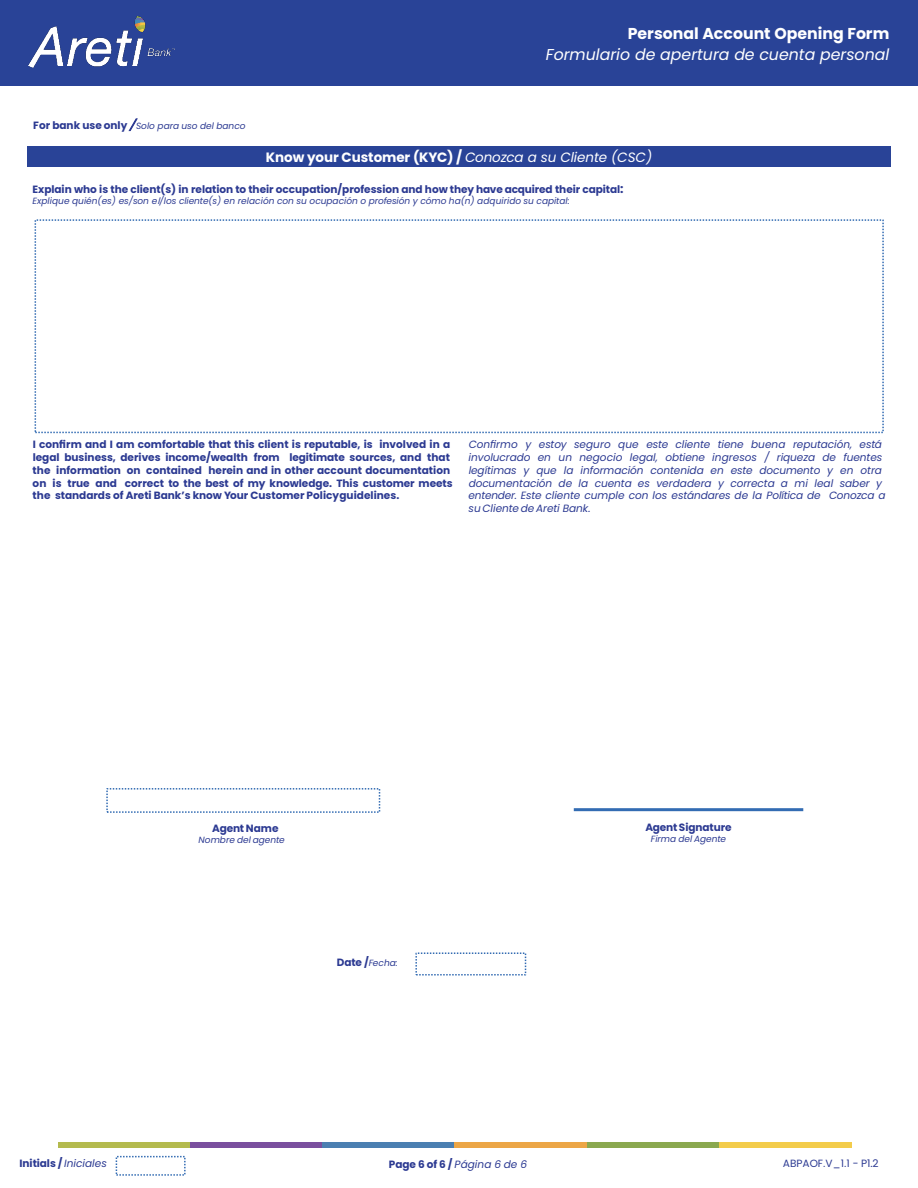
<style>
.page{position:relative;width:918px;height:1188px;background:#fff}
.page>*{position:absolute;margin:0;border:0;box-sizing:border-box;transform-origin:0 0}
.t1{font:italic 15.75px "Poppins";color:#fff}
.t2{font:700 15.75px "Poppins";color:#fff}
.t3{font:700 13.5px "Poppins";letter-spacing:-.005em;color:#fff}
.t4{font:700 10.5px/12.9px "Poppins";letter-spacing:-.005em;color:#2c3a92}
.t5{font:italic 10.5px/12.9px "Poppins";letter-spacing:-.005em;color:#2c3a92}
.t6{font:10.5px "Poppins";letter-spacing:-.005em;color:#2c3a92}
.t7{font:italic 9px "Poppins";color:#2c3a92}
.s1{font-weight:700;font-style:normal;font-size:10.5px}
.s2{font-size:10.5px}
.s3{font-weight:400;font-style:italic}
.s4{font-size:12px}
.s5{font-style:inherit}
.s6{font-weight:700;font-style:normal}
</style>
<div class="page">
<div style="left:27px;top:146px;width:864px;height:20px;background:#294397"></div>
<hr style="left:574px;top:808px;width:229px;height:3px;background:#336cb3">
<div style="left:0;top:0;width:918px;height:86px;background:#294397"></div>
<img style="left:29px;top:16px;width:146px;height:52px">
<div style="left:58px;top:1143px;width:132px;height:5px;background:#b4ba4e"></div>
<div style="left:190px;top:1143px;width:132px;height:5px;background:#7a4f9e"></div>
<div style="left:322px;top:1143px;width:133px;height:5px;background:#4b7fb1"></div>
<div style="left:455px;top:1143px;width:132px;height:5px;background:#eca646"></div>
<div style="left:588px;top:1143px;width:132px;height:5px;background:#8aa84f"></div>
<div style="left:719px;top:1143px;width:132px;height:5px;background:#f3cc4b"></div>
<p class="t7" style="left:33px;top:120px;width:214px"><span class="s1">For bank use only</span> <span class="s2">/</span>Solo para uso del banco</p>
<p class="t2" style="left:628px;top:25px;width:263px">Personal Account Opening Form</p>
<p class="t1" style="left:546px;top:46px;width:345px">Formulario de apertura de cuenta personal</p>
<p class="t3" style="left:266px;top:149px;width:388px">Know your Customer (KYC) / <span class="s3">Conozca a su Cliente (CSC)</span></p>
<p class="t4" style="left:33px;top:182px;width:592px">Explain who is the client(s) in relation to their occupation/profession and how they have acquired their capital<span class="s4">:</span></p>
<p class="t7" style="left:33px;top:196px;width:539px">Explique quién(es) es/son e<span class="s5">l</span>/los cliente(s) en relación con su ocupación o profesión y cómo ha(n) adquirido su capital:</p>
<p class="t4" style="left:33px;top:438px;width:421px">I confirm and I am comfortable that this client is reputable, is involved in a legal business, derives income/wealth from legitimate sources, and that the information on contained herein and in other account documentation on is true and correct to the best of my knowledge. This customer meets the standards of <span class="s5">Areti Bank</span>’s know Your Customer Policyguidelines.</p>
<p class="t5" style="left:469px;top:438px;width:419px">Confirmo y estoy seguro que este cliente tiene buena reputación, está involucrado en un negocio legal, obtiene ingresos / riqueza de fuentes legítimas y que la información contenida en este documento y en otra documentación de la cuenta es verdadera y correcta a mi leal saber y entender. Este cliente cumple con los estándares de la Política de Conozca a su Cliente de <span class="s5">Areti Bank</span>.</p>
<p class="t4" style="left:212px;top:822px;width:68px">Agent Name</p>
<p class="t7" style="left:199px;top:834px;width:88px">Nombre del agente</p>
<p class="t7" style="left:337px;top:957px;width:63px"><span class="s1">Date /</span>Fecha:</p>
<p class="t4" style="left:20px;top:1157px;width:89px">Initials / <span class="s3">Iniciales</span></p>
<p class="t5" style="left:389px;top:1158px;width:140px"><span class="s6">Page 6 of 6 /</span> Página 6 de 6</p>
<p class="t4" style="left:645px;top:821px;width:88px">Agent Signature</p>
<p class="t7" style="left:651px;top:834px;width:77px">Firma del Agente</p>
<p class="t6" style="left:783px;top:1155px;width:97px">ABPAOF.V_1.1 <span class="s5">- P1.</span>2</p>
</div>
